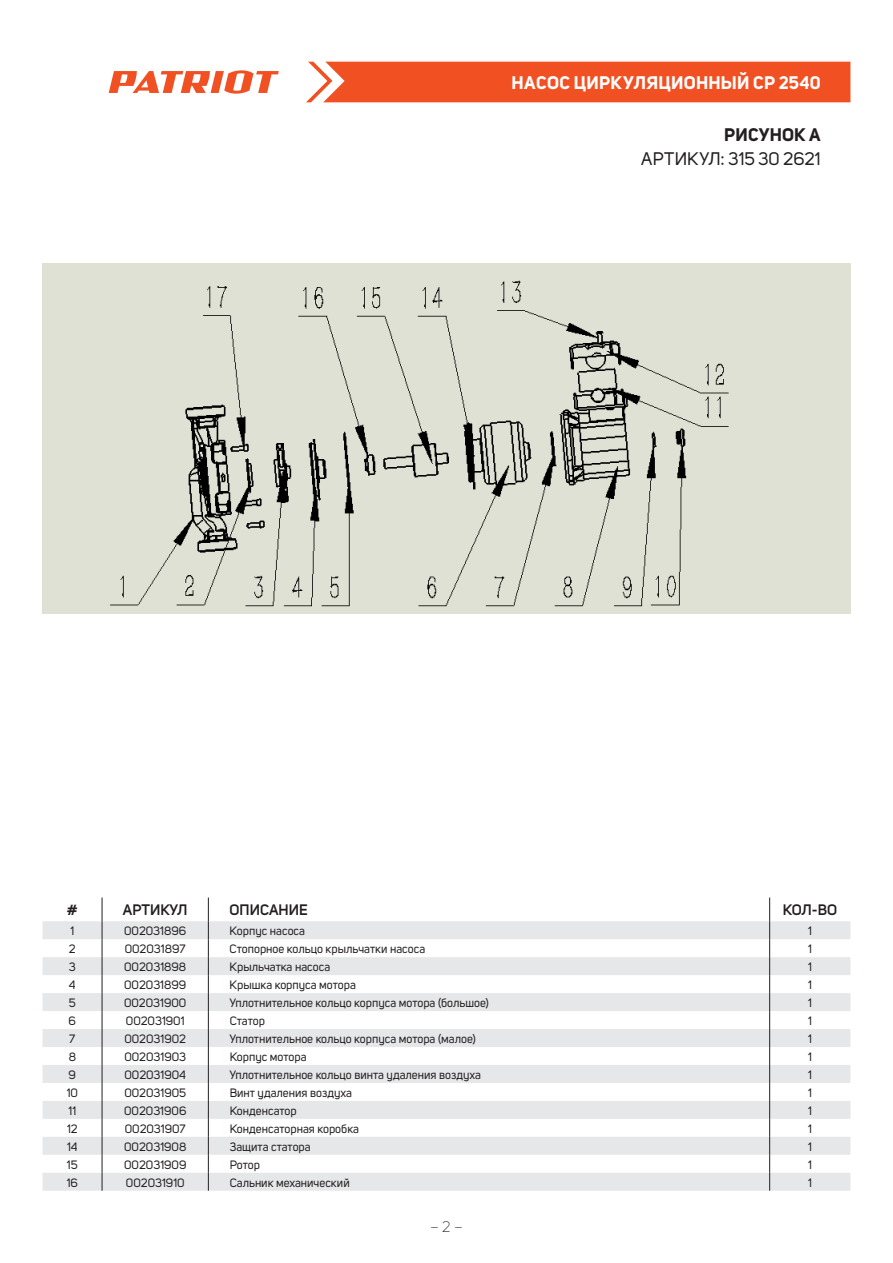
<style>
.page{position:relative;width:893px;height:1263px;background:#fff}
.page>*{position:absolute;margin:0;border:0;box-sizing:border-box;transform-origin:0 0}
.t1{font:700 18px "Uni Sans";letter-spacing:.015em;color:#fff}
.t2{font:18px "Uni Sans";color:#231f20}
.t3{font:700 18px "Uni Sans";letter-spacing:.01em;color:#231f20}
.t4{font:600 15px "Uni Sans";color:#231f20}
.t5{font:300 15px "Uni Sans";color:#231f20}
.t6{font:12px "Uni Sans";color:#231f20}
</style>
<div class="page">
<div style="left:306px;top:62px;width:544px;height:40px;background:#f15122"></div>
<svg style="left:109px;top:70px;width:170px;height:24px"></svg>
<svg style="left:43px;top:921px;width:807px;height:270px;fill:#e6e7e9"></svg>
<svg style="left:102px;top:897px;width:1px;height:294px"></svg>
<svg style="left:208px;top:897px;width:1px;height:294px"></svg>
<svg style="left:769px;top:897px;width:1px;height:294px"></svg>
<img style="left:43px;top:264px;width:807px;height:350px">
<h1 class="t1" style="left:511px;top:72px;width:311px">НАСОС ЦИРКУЛЯЦИОННЫЙ CP 2540</h1>
<h1 class="t3" style="left:724px;top:123px;width:98px">РИСУНОК A</h1>
<h1 class="t2" style="left:641px;top:148px;width:181px">АРТИКУЛ: 315 30 2621</h1>
<p class="t4" style="left:67px;top:901px;width:12px">#</p>
<p class="t4" style="left:123px;top:901px;width:66px">АРТИКУЛ</p>
<p class="t4" style="left:230px;top:901px;width:80px">ОПИСАНИЕ</p>
<p class="t4" style="left:783px;top:901px;width:56px">КОЛ-ВО</p>
<p class="t6" style="left:70px;top:924px;width:5px">1</p>
<p class="t6" style="left:124px;top:924px;width:64px">002031896</p>
<p class="t6" style="left:230px;top:924px;width:77px">Корпус насоса</p>
<p class="t6" style="left:808px;top:924px;width:5px">1</p>
<p class="t6" style="left:69px;top:942px;width:8px">2</p>
<p class="t6" style="left:125px;top:942px;width:62px">002031897</p>
<p class="t6" style="left:230px;top:942px;width:197px">Стопорное кольцо крыльчатки насоса</p>
<p class="t6" style="left:808px;top:942px;width:5px">1</p>
<p class="t6" style="left:69px;top:960px;width:8px">3</p>
<p class="t6" style="left:124px;top:960px;width:64px">002031898</p>
<p class="t6" style="left:230px;top:960px;width:102px">Крыльчатка насоса</p>
<p class="t6" style="left:808px;top:960px;width:5px">1</p>
<p class="t6" style="left:69px;top:978px;width:8px">4</p>
<p class="t6" style="left:124px;top:978px;width:64px">002031899</p>
<p class="t6" style="left:230px;top:978px;width:128px">Крышка корпуса мотора</p>
<p class="t6" style="left:808px;top:978px;width:5px">1</p>
<p class="t6" style="left:69px;top:996px;width:8px">5</p>
<p class="t6" style="left:124px;top:996px;width:64px">002031900</p>
<p class="t6" style="left:230px;top:996px;width:261px">Уплотнительное кольцо корпуса мотора (большое)</p>
<p class="t6" style="left:808px;top:996px;width:5px">1</p>
<p class="t6" style="left:69px;top:1014px;width:9px">6</p>
<p class="t6" style="left:126px;top:1014px;width:60px">002031901</p>
<p class="t6" style="left:230px;top:1014px;width:37px">Статор</p>
<p class="t6" style="left:808px;top:1014px;width:5px">1</p>
<p class="t6" style="left:69px;top:1032px;width:8px">7</p>
<p class="t6" style="left:124px;top:1032px;width:63px">002031902</p>
<p class="t6" style="left:230px;top:1032px;width:248px">Уплотнительное кольцо корпуса мотора (малое)</p>
<p class="t6" style="left:808px;top:1032px;width:5px">1</p>
<p class="t6" style="left:69px;top:1049px;width:9px">8</p>
<p class="t6" style="left:124px;top:1049px;width:63px">002031903</p>
<p class="t6" style="left:230px;top:1049px;width:78px">Корпус мотора</p>
<p class="t6" style="left:808px;top:1049px;width:5px">1</p>
<p class="t6" style="left:69px;top:1067px;width:9px">9</p>
<p class="t6" style="left:124px;top:1067px;width:63px">002031904</p>
<p class="t6" style="left:230px;top:1067px;width:253px">Уплотнительное кольцо винта удаления воздуха</p>
<p class="t6" style="left:808px;top:1067px;width:5px">1</p>
<p class="t6" style="left:67px;top:1085px;width:13px">10</p>
<p class="t6" style="left:124px;top:1085px;width:63px">002031905</p>
<p class="t6" style="left:230px;top:1085px;width:124px">Винт удаления воздуха</p>
<p class="t6" style="left:808px;top:1085px;width:5px">1</p>
<p class="t6" style="left:69px;top:1103px;width:9px">11</p>
<p class="t6" style="left:124px;top:1103px;width:64px">002031906</p>
<p class="t6" style="left:230px;top:1103px;width:69px">Конденсатор</p>
<p class="t6" style="left:808px;top:1103px;width:5px">1</p>
<p class="t6" style="left:67px;top:1121px;width:12px">12</p>
<p class="t6" style="left:125px;top:1121px;width:63px">002031907</p>
<p class="t6" style="left:230px;top:1121px;width:131px">Конденсаторная коробка</p>
<p class="t6" style="left:808px;top:1121px;width:5px">1</p>
<p class="t6" style="left:67px;top:1139px;width:12px">14</p>
<p class="t6" style="left:124px;top:1139px;width:64px">002031908</p>
<p class="t6" style="left:230px;top:1139px;width:83px">Защита статора</p>
<p class="t6" style="left:808px;top:1139px;width:5px">1</p>
<p class="t6" style="left:67px;top:1157px;width:12px">15</p>
<p class="t6" style="left:124px;top:1157px;width:64px">002031909</p>
<p class="t6" style="left:230px;top:1157px;width:32px">Ротор</p>
<p class="t6" style="left:808px;top:1157px;width:5px">1</p>
<p class="t6" style="left:67px;top:1175px;width:13px">16</p>
<p class="t6" style="left:126px;top:1175px;width:60px">002031910</p>
<p class="t6" style="left:230px;top:1175px;width:122px">Сальник механический</p>
<p class="t6" style="left:808px;top:1175px;width:5px">1</p>
<p class="t5" style="left:430px;top:1218px;width:34px">– 2 –</p>
</div>
